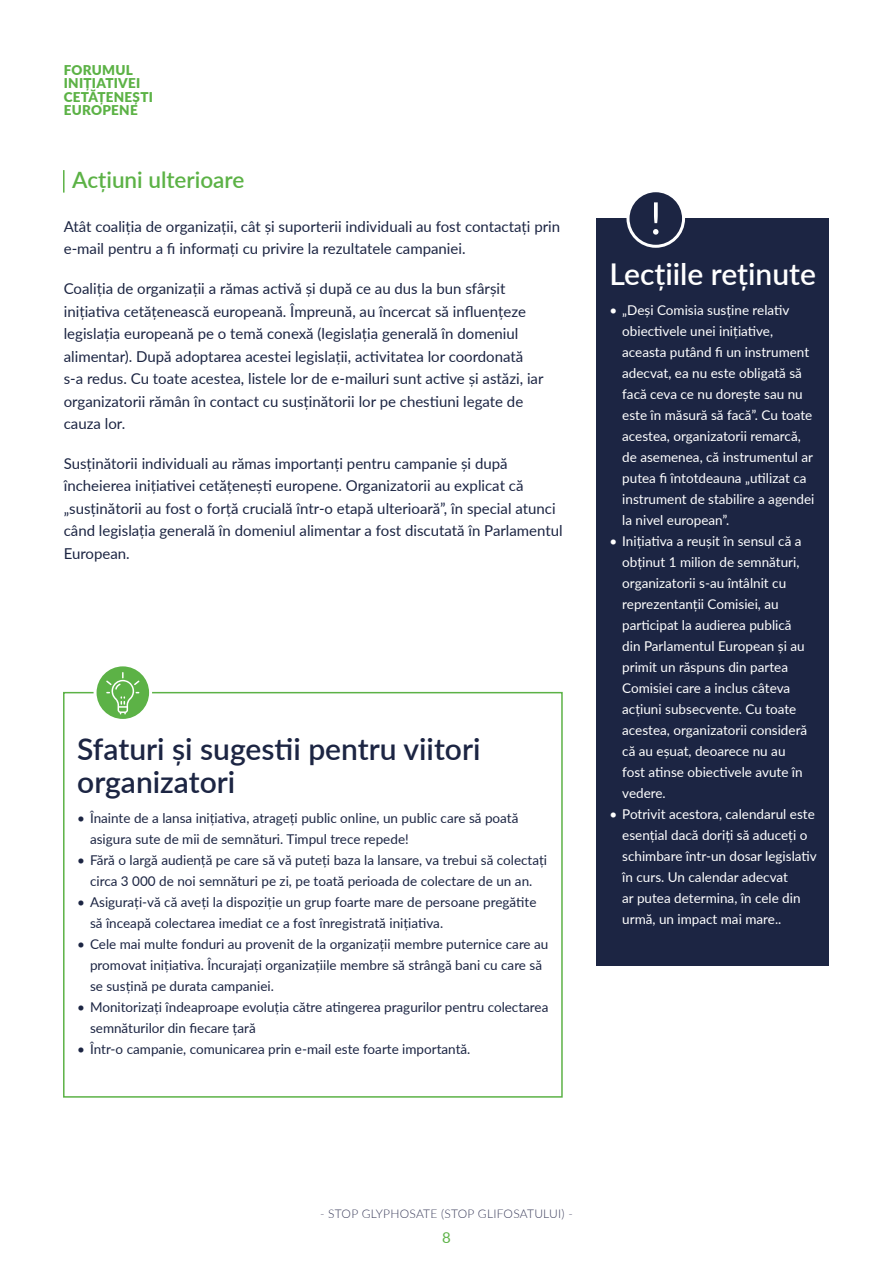
<style>
.page{position:relative;width:893px;height:1263px;background:#fff}
.page>*{position:absolute;margin:0;border:0;box-sizing:border-box;transform-origin:0 0}
.t1{font:600 30px/33px "Lato";color:#1c2543}
.t2{font:600 30px "Lato";color:#fff}
.t3{font:600 22.5px "Lato";color:#5cb246}
.t4{font:15px/22.5px "Lato";color:#1c2543}
.t5{font:15px "Lato";color:#5cb246}
.t6{font:13.5px/21px "Lato";color:#fff}
.t7{font:13.5px/21px "Lato";color:#1c2543}
.t8{font:900 13.5px/13.5px "Lato";letter-spacing:.02em;color:#5cb246}
.t9{font:300 12px "Lato";letter-spacing:.02em;color:#3c3e5c}
</style>
<div class="page">
<hr style="left:63px;top:170px;width:2px;height:23px;background:#5cb246">
<div style="left:597px;top:218px;width:232px;height:748px;background:#1c2543"></div>
<div style="left:628px;top:191px;width:55px;height:55px;background:#1c2543;border-radius:50%"></div>
<div style="left:626px;top:189px;width:59px;height:59px;border:3px solid #fff;border-radius:50%"></div>
<svg style="left:653px;top:202px;width:5px;height:33px"></svg>
<div style="left:63px;top:692px;width:500px;height:406px;border:2px solid #5cb246"></div>
<svg style="left:95px;top:665px;width:56px;height:55px"></svg>
<div style="left:94px;top:663px;width:58px;height:59px;border:3px solid #fff;border-radius:50%"></div>
<svg style="left:106px;top:672px;width:33px;height:42px"></svg>
<p class="t8" style="left:64px;top:62px;width:91px">FORUMUL<br>INIȚIATIVEI<br>CETĂȚENEȘTI<br>EUROPENE</p>
<h2 class="t3" style="left:72px;top:164px;width:174px">Acțiuni ulterioare</h2>
<p class="t4" style="left:64px;top:215px;width:498px">Atât coaliția de organizații, cât și suporterii individuali au fost contactați prin e-mail pentru a fi informați cu privire la rezultatele campaniei.</p>
<p class="t4" style="left:64px;top:277px;width:481px">Coaliția de organizații a rămas activă și după ce au dus la bun sfârșit inițiativa cetățenească europeană. Împreună, au încercat să influențeze legislația europeană pe o temă conexă (legislația generală în domeniul alimentar). După adoptarea acestei legislații, activitatea lor coordonată s-a redus. Cu toate acestea, listele lor de e-mailuri sunt active și astăzi, iar organizatorii rămân în contact cu susținătorii lor pe chestiuni legate de cauza lor.</p>
<p class="t4" style="left:64px;top:451px;width:500px">Susținătorii individuali au rămas importanți pentru campanie și după încheierea inițiativei cetățenești europene. Organizatorii au explicat că „susținătorii au fost o forță crucială într-o etapă ulterioară”, în special atunci când legislația generală în domeniul alimentar a fost discutată în Parlamentul European.</p>
<h1 class="t1" style="left:77px;top:731px;width:405px">Sfaturi și sugestii pentru viitori organizatori</h1>
<p class="t7" style="left:90px;top:807px;width:430px;text-indent:-13px">• Înainte de a lansa inițiativa, atrageți public online, un public care să poată asigura sute de mii de semnături. Timpul trece repede!</p>
<p class="t7" style="left:77px;top:849px;width:471px;text-align:center">• Fără o largă audiență pe care să vă puteți baza la lansare, va trebui să colectați circa 3 000 de noi semnături pe zi, pe toată perioada de colectare de un an.</p>
<p class="t7" style="left:90px;top:891px;width:448px;text-indent:-13px">• Asigurați-vă că aveți la dispoziție un grup foarte mare de persoane pregătite să înceapă colectarea imediat ce a fost înregistrată inițiativa.</p>
<p class="t7" style="left:90px;top:933px;width:460px;text-indent:-13px">• Cele mai multe fonduri au provenit de la organizații membre puternice care au promovat inițiativa. Încurajați organizațiile membre să strângă bani cu care să se susțină pe durata campaniei.</p>
<p class="t7" style="left:90px;top:996px;width:460px;text-indent:-13px">• Monitorizați îndeaproape evoluția către atingerea pragurilor pentru colectarea semnăturilor din fiecare țară</p>
<p class="t7" style="left:77px;top:1038px;width:395px">• Într-o campanie, comunicarea prin e-mail este foarte importantă.</p>
<h1 class="t2" style="left:609px;top:252px;width:208px">Lecțiile reținute</h1>
<p class="t6" style="left:622px;top:299px;width:194px;text-indent:-13px">• „Deși Comisia susține relativ obiectivele unei inițiative, aceasta putând fi un instrument adecvat, ea nu este obligată să facă ceva ce nu dorește sau nu este în măsură să facă”. Cu toate acestea, organizatorii remarcă, de asemenea, că instrumentul ar putea fi întotdeauna „utilizat ca instrument de stabilire a agendei la nivel european”.</p>
<p class="t6" style="left:622px;top:530px;width:186px;text-indent:-13px">• Inițiativa a reușit în sensul că a obținut 1 milion de semnături, organizatorii s-au întâlnit cu reprezentanții Comisiei, au participat la audierea publică din Parlamentul European și au primit un răspuns din partea<br>Comisiei care a inclus câteva acțiuni subsecvente. Cu toate acestea, organizatorii consideră că au eșuat, deoarece nu au fost atinse obiectivele avute în vedere.</p>
<p class="t6" style="left:622px;top:803px;width:196px;text-indent:-13px">• Potrivit acestora, calendarul este esențial dacă doriți să aduceți o schimbare într-un dosar legislativ în curs. Un calendar adecvat<br>ar putea determina, în cele din urmă, un impact mai mare..</p>
<p class="t9" style="left:320px;top:1206px;width:254px">- STOP GLYPHOSATE (STOP GLIFOSATULUI) -</p>
<p class="t5" style="left:442px;top:1227px;width:10px">8</p>
</div>
